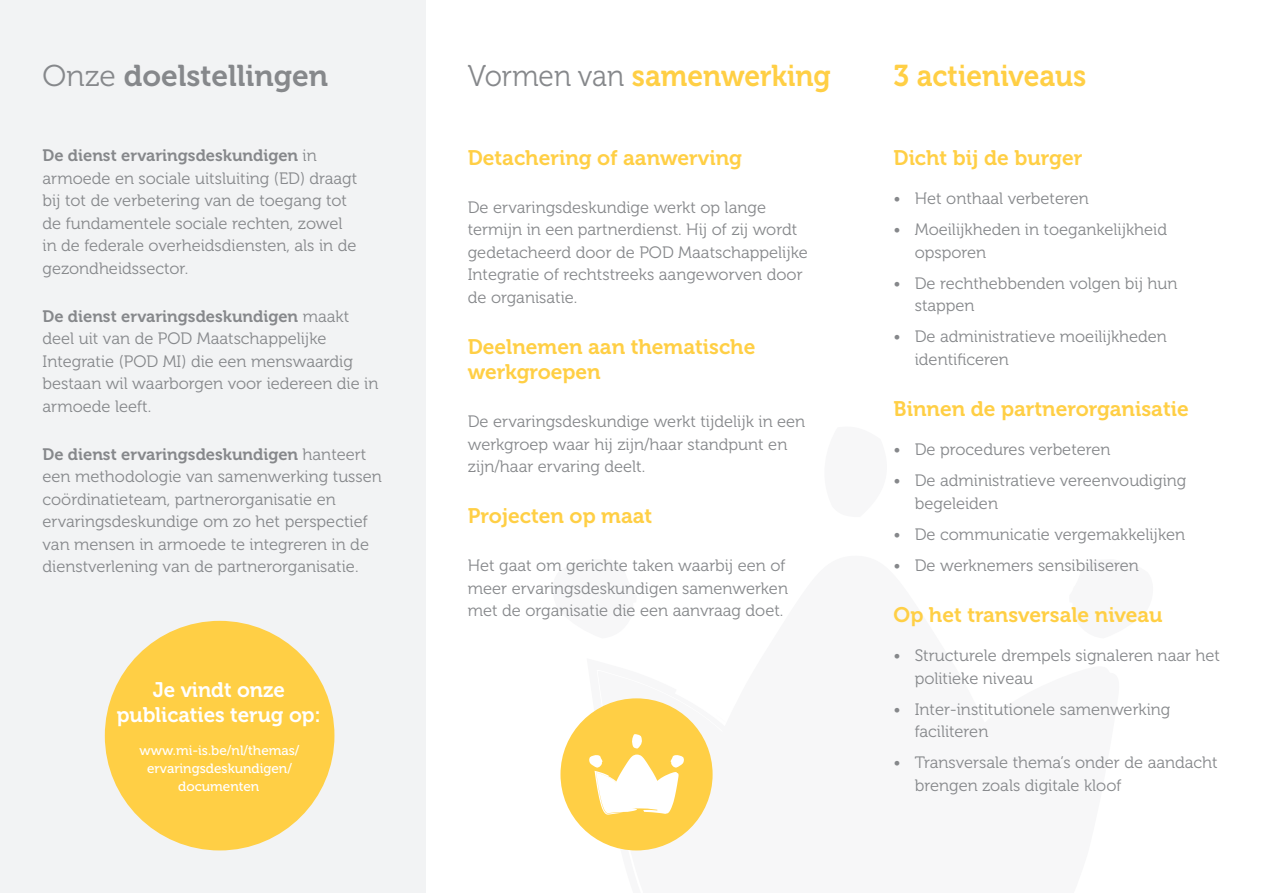
<style>
.page{position:relative;width:1263px;height:893px;background:#fff}
.page>*{position:absolute;margin:0;border:0;box-sizing:border-box;transform-origin:0 0}
.t1{font:30px "Museo 700";color:#ffcf45;scale:.94 1}
.t2{font:30px "Museo 700";color:#86888b}
.t3{font:21px/25.5px "Museo 700";color:#ffcf45}
.t4{font:21px/25.5px "Museo 700";color:#fff;text-align:center}
.t5{font:16.5px/22.5px "Museo 300";color:#86888b}
.t6{font:16.5px "Museo 700";color:#86888b}
.t7{font:13.5px/18px "Museo 500";color:#fff;text-align:center}
.s1{font-family:"Museo 300"}
.s2{font-family:"Museo 300";color:#86888b}
</style>
<div class="page">
<div style="left:0;top:0;width:425px;height:893px;background:#f2f3f4"></div>
<svg style="left:560px;top:698px;width:153px;height:152px"></svg>
<div style="left:105px;top:621px;width:229px;height:229px;background:#ffcf45;border-radius:50%"></div>
<h1 class="t2" style="left:43px;top:59px;width:287px"><span class="s1">Onze</span> doelstellingen</h1>
<h1 class="t1" style="left:468px;top:59px;width:388px"><span class="s2">Vormen van</span> samenwerking</h1>
<h1 class="t1" style="left:893px;top:59px;width:207px">3 actieniveaus</h1>
<p class="t6" style="left:43px;top:146px;width:276px">De dienst ervaringsdeskundigen <span class="s1">in</span></p>
<p class="t5" style="left:43px;top:167px;width:316px">armoede en sociale uitsluiting (ED) draagt bij tot de verbetering van de toegang tot de fundamentele sociale rechten, zowel in de federale overheidsdiensten, als in de gezondheidssector.</p>
<p class="t6" style="left:43px;top:307px;width:308px">De dienst ervaringsdeskundigen <span class="s1">maakt</span></p>
<p class="t5" style="left:43px;top:328px;width:337px">deel uit van de POD Maatschappelijke Integratie (POD MI) die een menswaardig bestaan wil waarborgen voor iedereen die in armoede leeft.</p>
<p class="t6" style="left:43px;top:445px;width:325px">De dienst ervaringsdeskundigen <span class="s1">hanteert</span></p>
<p class="t5" style="left:43px;top:466px;width:341px">een methodologie van samenwerking tussen coördinatieteam, partnerorganisatie en ervaringsdeskundige om zo het perspectief van mensen in armoede te integreren in de dienstverlening van de partnerorganisatie.</p>
<p class="t4" style="left:117px;top:677px;width:206px">Je vindt onze publicaties terug op:</p>
<p class="t7" style="left:140px;top:741px;width:162px">www.mi-is.be/nl/themas/ ervaringsdeskundigen/ documenten</p>
<p class="t3" style="left:468px;top:145px;width:276px">Detachering of aanwerving</p>
<p class="t5" style="left:468px;top:196px;width:342px">De ervaringsdeskundige werkt op lange termijn in een partnerdienst. Hij of zij wordt gedetacheerd door de POD Maatschappelijke Integratie of rechtstreeks aangeworven door de organisatie.</p>
<p class="t3" style="left:468px;top:334px;width:289px">Deelnemen aan thematische werkgroepen</p>
<p class="t5" style="left:468px;top:411px;width:339px">De ervaringsdeskundige werkt tijdelijk in een werkgroep waar hij zijn/haar standpunt en zijn/haar ervaring deelt.</p>
<p class="t3" style="left:468px;top:503px;width:186px">Projecten op maat</p>
<p class="t5" style="left:468px;top:555px;width:322px">Het gaat om gerichte taken waarbij een of meer ervaringsdeskundigen samenwerken met de organisatie die een aanvraag doet.</p>
<p class="t3" style="left:893px;top:145px;width:190px">Dicht bij de burger</p>
<p class="t5" style="left:893px;top:187px;width:197px">• Het onthaal verbeteren</p>
<p class="t5" style="left:915px;top:219px;width:254px;text-indent:-21px">• Moeilijkheden in toegankelijkheid opsporen</p>
<p class="t5" style="left:915px;top:272px;width:264px;text-indent:-21px">• De rechthebbenden volgen bij hun stappen</p>
<p class="t5" style="left:915px;top:326px;width:254px;text-indent:-21px">• De administratieve moeilijkheden identificeren</p>
<p class="t3" style="left:893px;top:396px;width:297px">Binnen de partnerorganisatie</p>
<p class="t5" style="left:893px;top:439px;width:218px">• De procedures verbeteren</p>
<p class="t5" style="left:915px;top:470px;width:273px;text-indent:-21px">• De administratieve vereenvoudiging begeleiden</p>
<p class="t5" style="left:893px;top:523px;width:293px">• De communicatie vergemakkelijken</p>
<p class="t5" style="left:893px;top:554px;width:247px">• De werknemers sensibiliseren</p>
<p class="t3" style="left:893px;top:602px;width:271px">Op het transversale niveau</p>
<p class="t5" style="left:915px;top:645px;width:307px;text-indent:-21px">• Structurele drempels signaleren naar het politieke niveau</p>
<p class="t5" style="left:915px;top:698px;width:257px;text-indent:-21px">• Inter-institutionele samenwerking faciliteren</p>
<p class="t5" style="left:915px;top:752px;width:304px;text-indent:-21px">• Transversale thema’s onder de aandacht brengen zoals digitale kloof</p>
</div>
